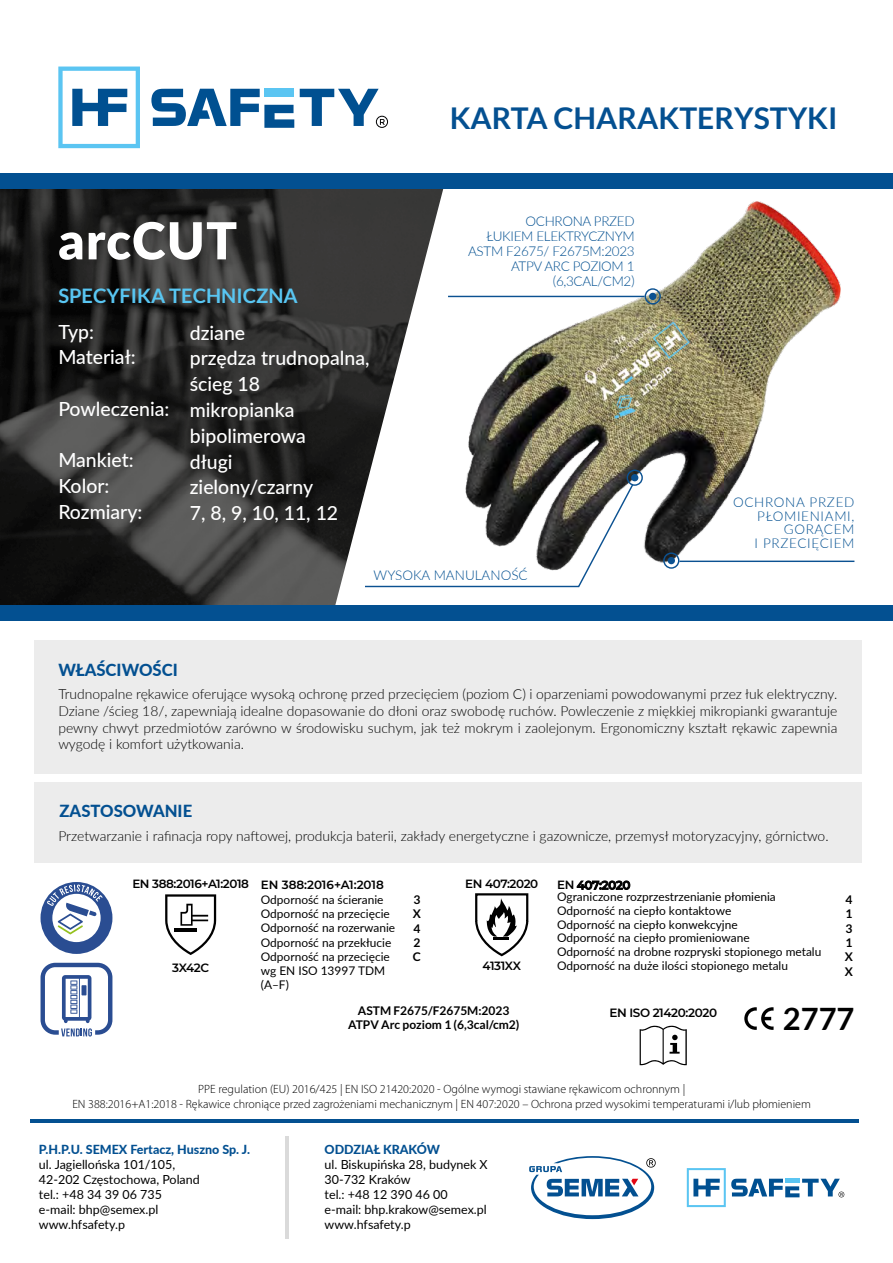
<style>
.page{position:relative;width:893px;height:1263px;background:#fff}
.page>*{position:absolute;margin:0;border:0;box-sizing:border-box;transform-origin:0 0}
.t1{font:900 51px "Lato";letter-spacing:.025em;color:#fff}
.t2{font:700 30.75px "Lato";color:#000}
.t3{font:700 30px "Lato";color:#045091}
.t4{font:700 20.1px "Lato";color:#59c6f2}
.t5{font:500 19.5px/25.8px "Lato";color:#fff}
.t6{font:800 16.65px "Lato";color:#035091}
.t7{font:300 13.95px/16.6px "Lato";color:#000;text-align:justify}
.t8{font:300 13.5px/15px "Lato";letter-spacing:-.025em;color:#035091;text-align:right}
.t9{font:300 13.5px/13.5px "Lato";letter-spacing:.05em;color:#035091;text-align:right}
.t10{font:300 13.5px "Lato";color:#035091}
.t11{font:12.45px/15px "Lato";color:#000}
.t12{font:800 12.45px "Lato";color:#035091}
.t13{font:300 12px/14.4px "Myriad Pro";color:#000;text-align:center}
.t14{font:700 12px/14.4px "Lato";color:#000;text-align:justify}
.t15{font:600 12px "Montserrat";letter-spacing:-.035em;color:#000}
.t16{font:11.85px/14.2px "Lato";color:#000}
.t17{font:600 11.85px "Montserrat";letter-spacing:-.03em;color:#000}
.t18{font:600 11.85px "Montserrat";color:#000}
</style>
<div class="page">
<img style="left:0;top:189px;width:334px;height:416px">
<svg style="left:334px;top:189px;width:6px;height:416px;background:#323231"></svg>
<img style="left:340px;top:189px;width:515px;height:398px">
<div style="left:0;top:173px;width:893px;height:16px;background:#035091"></div>
<div style="left:35px;top:640px;width:826px;height:133px;background:#ececec"></div>
<div style="left:35px;top:782px;width:826px;height:80px;background:#ececec"></div>
<svg style="left:300px;top:89px;width:88px;height:39px"></svg>
<svg style="left:58px;top:67px;width:82px;height:81px"></svg>
<svg style="left:151px;top:89px;width:143px;height:39px"></svg>
<div style="left:0;top:605px;width:893px;height:16px;background:#035091"></div>
<svg style="left:687px;top:1168px;width:157px;height:39px"></svg>
<svg style="left:529px;top:1156px;width:127px;height:63px"></svg>
<hr style="left:286px;top:1136px;width:3px;height:103px;background:#dadada">
<hr style="left:30px;top:1119px;width:829px;height:3px;background:#035091">
<div style="left:41px;top:882px;width:71px;height:72px;background:#2a4d92;border-radius:50%"></div>
<div style="left:52px;top:894px;width:49px;height:48px;background:#fff;border-radius:50%"></div>
<svg style="left:47px;top:884px;width:56px;height:50px"></svg>
<svg style="left:41px;top:963px;width:71px;height:73px"></svg>
<svg style="left:640px;top:1025px;width:47px;height:40px"></svg>
<div style="left:668px;top:557px;width:7px;height:7px;background:#0b5191;border-radius:50%"></div>
<div style="left:663px;top:552px;width:16px;height:17px;border:1px solid #0b5191;border-radius:50%"></div>
<div style="left:631px;top:474px;width:7px;height:7px;background:#0b5191;border-radius:50%"></div>
<div style="left:627px;top:470px;width:16px;height:16px;border:1px solid #0b5191;border-radius:50%"></div>
<div style="left:649px;top:293px;width:7px;height:7px;background:#0b5191;border-radius:50%"></div>
<div style="left:645px;top:288px;width:16px;height:16px;border:1px solid #0b5191;border-radius:50%"></div>
<svg style="left:165px;top:894px;width:51px;height:61px"></svg>
<hr style="left:175px;top:928px;width:22px;height:4px;background:#000">
<svg style="left:474px;top:773px;width:55px;height:184px"></svg>
<hr style="left:448px;top:296px;width:197px;height:1px;background:#0b5191">
<hr style="left:679px;top:561px;width:175px;height:1px;background:#0b5191">
<svg style="left:364px;top:483px;width:271px;height:105px"></svg>
<svg style="left:744px;top:1007px;width:30px;height:23px"></svg>
<h1 class="t1" style="left:58px;top:202px;width:180px">arcCUT</h1>
<h3 class="t4" style="left:58px;top:285px;width:241px">SPECYFIKA TECHNICZNA</h3>
<h3 class="t5" style="left:58px;top:318px;width:79px">Typ:<br>Materiał:</h3>
<h3 class="t5" style="left:58px;top:395px;width:113px">Powleczenia:</h3>
<h3 class="t5" style="left:58px;top:447px;width:86px">Mankiet:<br>Kolor:<br>Rozmiary:</h3>
<h3 class="t5" style="left:190px;top:319px;width:181px">dziane<br>przędza trudnopalna, ścieg 18 mikropianka bipolimerowa<br>długi<br>zielony/czarny<br>7, 8, 9, 10, 11, 12</h3>
<h3 class="t3" style="left:450px;top:101px;width:389px">KARTA CHARAKTERYSTYKI</h3>
<p class="t8" style="left:468px;top:214px;width:168px">OCHRONA PRZED<br>ŁUKIEM ELEKTRYCZNYM<br>ASTM F2675/ F2675M:2023<br>ATPV ARC POZIOM 1 (6,3CAL/CM2)</p>
<p class="t9" style="left:733px;top:495px;width:123px">OCHRONA PRZED<br>PŁOMIENIAMI,<br>GORĄCEM<br>I PRZECIĘCIEM</p>
<p class="t10" style="left:374px;top:565px;width:156px">WYSOKA MANULANOŚĆ</p>
<p class="t6" style="left:58px;top:657px;width:121px">WŁAŚCIWOŚCI</p>
<p class="t7" style="left:58px;top:685px;width:781px">Trudnopalne rękawice oferujące wysoką ochronę przed przecięciem (poziom C) i oparzeniami powodowanymi przez łuk elektryczny.<br>Dziane /ścieg 18/, zapewniają idealne dopasowanie do dłoni oraz swobodę ruchów. Powleczenie z miękkiej mikropianki gwarantuje pewny chwyt przedmiotów zarówno w środowisku suchym, jak też mokrym i zaolejonym. Ergonomiczny kształt rękawic zapewnia wygodę i komfort użytkowania.</p>
<p class="t6" style="left:60px;top:799px;width:134px">ZASTOSOWANIE</p>
<p class="t7" style="left:58px;top:827px;width:772px">Przetwarzanie i rafinacja ropy naftowej, produkcja baterii, zakłady energetyczne i gazownicze, przemysł motoryzacyjny, górnictwo.</p>
<p class="t17" style="left:132px;top:876px;width:118px">EN 388:2016+A1:2018</p>
<p class="t15" style="left:172px;top:959px;width:38px">3X42C</p>
<p class="t17" style="left:465px;top:876px;width:75px">EN 407:2020</p>
<p class="t17" style="left:557px;top:877px;width:75px">EN 407:2020</p>
<p class="t16" style="left:557px;top:889px;width:266px;line-height:13.8px">Ograniczone rozprzestrzenianie płomienia Odporność na ciepło kontaktowe<br>Odporność na ciepło konwekcyjne<br>Odporność na ciepło promieniowane<br>Odporność na drobne rozpryski stopionego metalu Odporność na duże ilości stopionego metalu</p>
<p class="t18" style="left:261px;top:877px;width:125px">EN 388:2016+A1:2018</p>
<p class="t16" style="left:261px;top:892px;width:136px">Odporność na ścieranie<br>Odporność na przecięcie<br>Odporność na rozerwanie<br>Odporność na przekłucie<br>Odporność na przecięcie wg EN ISO 13997 TDM (A–F)</p>
<p class="t14" style="left:348px;top:1003px;width:173px;text-align:center">ASTM F2675/F2675M:2023<br>ATPV Arc poziom 1 (6,3cal/cm2)</p>
<p class="t14" style="left:413px;top:892px;width:10px">3<br>X 4<br>2<br>C</p>
<p class="t14" style="left:845px;top:892px;width:10px">4<br>1<br>3<br>1<br>X X</p>
<p class="t15" style="left:609px;top:1004px;width:109px">EN ISO 21420:2020</p>
<p class="t17" style="left:483px;top:957px;width:40px">4131XX</p>
<h2 class="t2" style="left:783px;top:1001px;width:73px">2777</h2>
<p class="t13" style="left:72px;top:1082px;width:740px">PPE regulation (EU) 2016/425 | EN ISO 21420:2020 - Ogólne wymogi stawiane rękawicom ochronnym |<br>EN 388:2016+A1:2018 - Rękawice chroniące przed zagrożeniami mechanicznym | EN 407:2020 – Ochrona przed wysokimi temperaturami i/lub płomieniem</p>
<p class="t12" style="left:39px;top:1140px;width:213px">P.H.P.U. SEMEX Fertacz, Huszno Sp. J.</p>
<p class="t11" style="left:39px;top:1157px;width:162px">ul. Jagiellońska 101/105,<br>42-202 Częstochowa, Poland tel.: +48 34 39 06 735 e-mail: bhp@semex.pl www.hfsafety.p</p>
<p class="t12" style="left:325px;top:1140px;width:117px">ODDZIAŁ KRAKÓW</p>
<p class="t11" style="left:325px;top:1157px;width:165px">ul. Biskupińska 28, budynek X<br>30-732 Kraków<br>tel.: +48 12 390 46 00<br>e-mail: bhp.krakow@semex.pl www.hfsafety.p</p>
</div>
